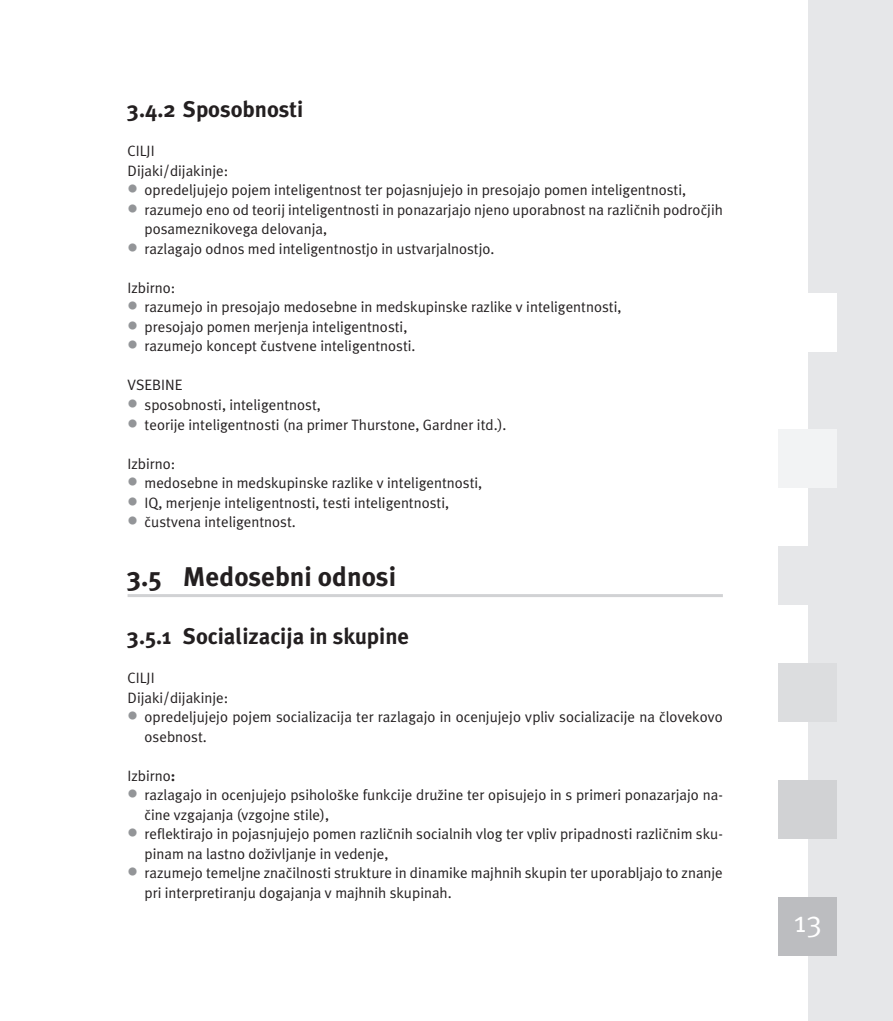
<style>
.page{position:relative;width:893px;height:1021px;background:#fff}
.page>*{position:absolute;margin:0;border:0;box-sizing:border-box;transform-origin:0 0}
.t1{font:30px "Meta KT Normal A";color:#fff}
.n2{font:27px "Meta KT Bold A";color:#231f20}
.n3{font:22.5px "Meta KT Bold A";color:#231f20}
._01_alineja_1{font:15px/19.5px "Meta KT Normal A";color:#231f20}
.s1{color:#939598}
.s2{font-family:"Meta KT Bold A"}
</style>
<div class="page">
<div style="left:808px;top:0;width:85px;height:1020px;background:#e6e7e9"></div>
<div style="left:779px;top:897px;width:58px;height:58px;background:#bcbdc0"></div>
<div style="left:779px;top:780px;width:58px;height:59px;background:#d1d2d4"></div>
<div style="left:779px;top:663px;width:58px;height:59px;background:#dcdddf"></div>
<div style="left:779px;top:546px;width:58px;height:59px;background:#e6e7e9"></div>
<div style="left:779px;top:429px;width:58px;height:59px;background:#f2f3f4"></div>
<div style="left:779px;top:293px;width:58px;height:58px;background:#fff"></div>
<hr style="left:128px;top:594px;width:595px;height:3px;background:#d1d2d4">
<p class="n3" style="left:128px;top:96px;width:177px">3.4.2 Sposobnosti</p>
<p class="_01_alineja_1" style="left:128px;top:141px;width:29px">CILJI</p>
<p class="_01_alineja_1" style="left:128px;top:161px;width:102px">Dijaki/dijakinje:</p>
<p class="_01_alineja_1" style="left:128px;top:180px;width:560px"><span class="s1">•</span> opredeljujejo pojem inteligentnost ter pojasnjujejo in presojajo pomen inteligentnosti,</p>
<p class="_01_alineja_1" style="left:145px;top:200px;width:580px;text-indent:-17px"><span class="s1">•</span> razumejo eno od teorij inteligentnosti in ponazarjajo njeno uporabnost na različnih področjih posameznikovega delovanja,</p>
<p class="_01_alineja_1" style="left:128px;top:239px;width:368px"><span class="s1">•</span> razlagajo odnos med inteligentnostjo in ustvarjalnostjo.</p>
<p class="_01_alineja_1" style="left:128px;top:278px;width:49px">Izbirno:</p>
<p class="_01_alineja_1" style="left:128px;top:297px;width:495px"><span class="s1">•</span> razumejo in presojajo medosebne in medskupinske razlike v inteligentnosti,</p>
<p class="_01_alineja_1" style="left:128px;top:317px;width:281px"><span class="s1">•</span> presojajo pomen merjenja inteligentnosti,</p>
<p class="_01_alineja_1" style="left:128px;top:336px;width:289px"><span class="s1">•</span> razumejo koncept čustvene inteligentnosti.</p>
<p class="_01_alineja_1" style="left:128px;top:375px;width:56px">VSEBINE</p>
<p class="_01_alineja_1" style="left:128px;top:395px;width:195px"><span class="s1">•</span> sposobnosti, inteligentnost,</p>
<p class="_01_alineja_1" style="left:128px;top:414px;width:380px"><span class="s1">•</span> teorije inteligentnosti (na primer Thurstone, Gardner itd.).</p>
<p class="_01_alineja_1" style="left:128px;top:453px;width:49px">Izbirno:</p>
<p class="_01_alineja_1" style="left:128px;top:473px;width:356px"><span class="s1">•</span> medosebne in medskupinske razlike v inteligentnosti,</p>
<p class="_01_alineja_1" style="left:128px;top:492px;width:323px"><span class="s1">•</span> IQ, merjenje inteligentnosti, testi inteligentnosti,</p>
<p class="_01_alineja_1" style="left:128px;top:512px;width:170px"><span class="s1">•</span> čustvena inteligentnost.</p>
<p class="n2" style="left:128px;top:559px;width:270px">3.5 Medosebni odnosi</p>
<p class="n3" style="left:128px;top:622px;width:283px">3.5.1 Socializacija in skupine</p>
<p class="_01_alineja_1" style="left:128px;top:668px;width:29px">CILJI</p>
<p class="_01_alineja_1" style="left:128px;top:687px;width:102px">Dijaki/dijakinje:</p>
<p class="_01_alineja_1" style="left:145px;top:707px;width:580px;text-indent:-17px"><span class="s1">•</span> opredeljujejo pojem socializacija ter razlagajo in ocenjujejo vpliv socializacije na človekovo osebnost.</p>
<p class="_01_alineja_1" style="left:128px;top:765px;width:49px">Izbirno<span class="s2">:</span></p>
<p class="_01_alineja_1" style="left:145px;top:785px;width:580px;text-indent:-17px"><span class="s1">•</span> razlagajo in ocenjujejo psihološke funkcije družine ter opisujejo in s primeri ponazarjajo na&shy;čine vzgajanja (vzgojne stile),</p>
<p class="_01_alineja_1" style="left:145px;top:824px;width:580px;text-indent:-17px"><span class="s1">•</span> reflektirajo in pojasnjujejo pomen različnih socialnih vlog ter vpliv pripadnosti različnim sku&shy;pinam na lastno doživljanje in vedenje,</p>
<p class="_01_alineja_1" style="left:145px;top:863px;width:580px;text-indent:-17px"><span class="s1">•</span> razumejo temeljne značilnosti strukture in dinamike majhnih skupin ter uporabljajo to znanje pri interpretiranju dogajanja v majhnih skupinah.</p>
<h1 class="t1" style="left:794px;top:904px;width:26px">13</h1>
</div>
